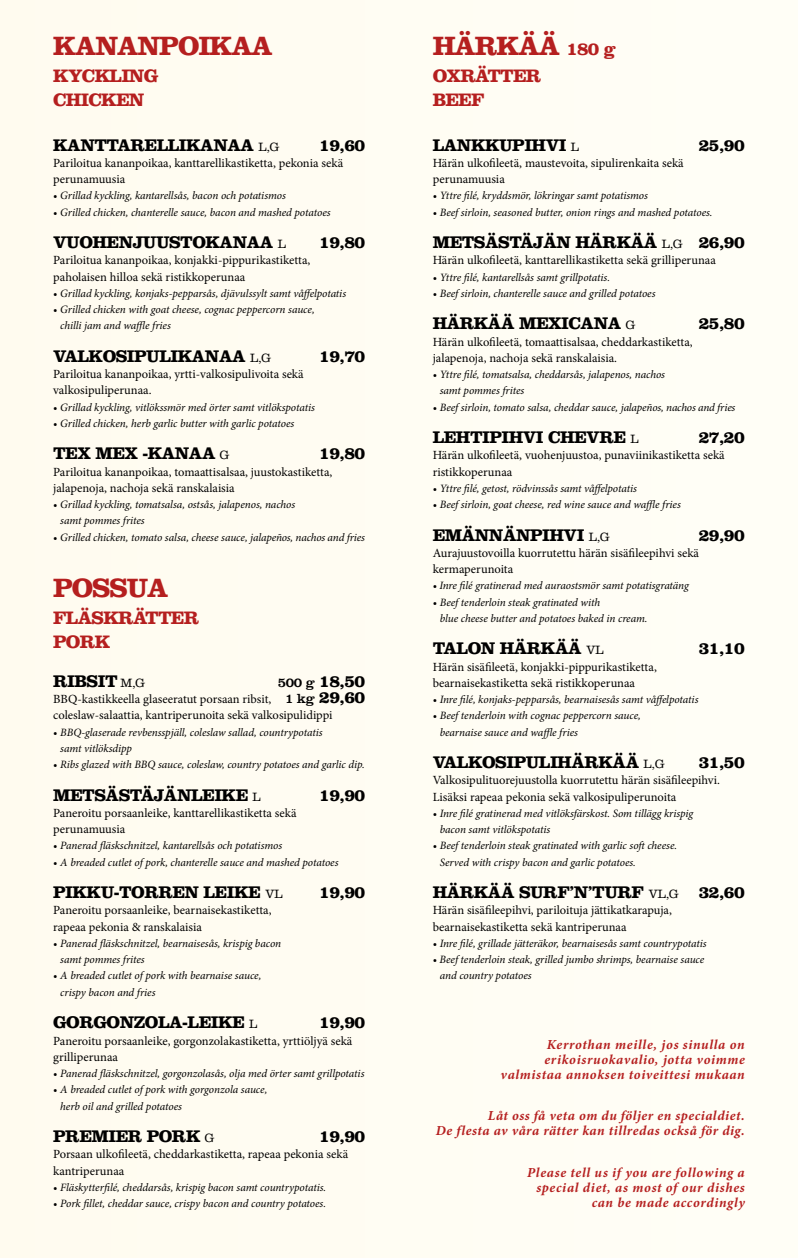
<style>
.page{position:relative;width:798px;height:1258px;background:#fff}
.page>*{position:absolute;margin:0;border:0;box-sizing:border-box;transform-origin:0 0}
.t1{font:700 27.5px "Clarendon LT Std";letter-spacing:-.04em;color:#b51f1f}
.t2{font:700 18.75px/23.8px "Clarendon LT Std";letter-spacing:-.04em;color:#b51f1f}
.t3{font:700 17.5px "Clarendon LT Std";letter-spacing:-.03em;color:#000}
.t4{font:italic 700 13.75px/15px "Minion Pro";letter-spacing:.045em;color:#b51f1f;text-align:right}
.t5{font:12.5px/16.2px "Minion Pro";color:#000}
.t6{font:italic 11.25px/16.2px "Minion Pro";letter-spacing:-.005em;color:#000}
.s1{font-weight:300;font-size:12.5px}
.s2{font-weight:400;font-size:13.75px}
.s3{font-family:"Clarendon LT Std";font-size:13.75px}
.s4{font-family:"Clarendon LT Std";font-weight:700;font-size:17.5px}
.s5{font-size:18.75px}
</style>
<div class="page">
<div style="left:0;top:0;width:797px;height:1258px;background:#fffdf3"></div>
<h1 class="t1" style="left:53px;top:29px;width:221px">KANANPOIKAA</h1>
<h2 class="t2" style="left:53px;top:64px;width:107px">KYCKLING<br>CHICKEN</h2>
<h3 class="t3" style="left:53px;top:134px;width:228px">KANTTARELLIKANAA <span class="s1">L,G</span></h3>
<h3 class="t3" style="left:319px;top:134px;width:48px">19,60</h3>
<p class="t5" style="left:53px;top:155px;width:291px">Pariloitua kananpoikaa, kanttarellikastiketta, pekonia sekä perunamuusia</p>
<p class="t6" style="left:53px;top:188px;width:234px">• Grillad kyckling, kantarellsås, bacon och potatismos</p>
<p class="t6" style="left:53px;top:204px;width:279px">• Grilled chicken, chanterelle sauce, bacon and mashed potatoes</p>
<h3 class="t3" style="left:53px;top:232px;width:234px">VUOHENJUUSTOKANAA <span class="s1">L</span></h3>
<h3 class="t3" style="left:319px;top:232px;width:48px">19,80</h3>
<p class="t5" style="left:53px;top:252px;width:259px">Pariloitua kananpoikaa, konjakki-pippurikastiketta, paholaisen hilloa sekä ristikkoperunaa</p>
<p class="t6" style="left:53px;top:285px;width:294px">• Grillad kyckling, konjaks-pepparsås, djävulssylt samt våffelpotatis</p>
<p class="t6" style="left:60px;top:301px;width:256px;text-indent:-7px">• Grilled chicken with goat cheese, cognac peppercorn sauce, chilli jam and waffle fries</p>
<h3 class="t3" style="left:53px;top:345px;width:219px">VALKOSIPULIKANAA <span class="s1">L,G</span></h3>
<h3 class="t3" style="left:319px;top:345px;width:48px">19,70</h3>
<p class="t5" style="left:53px;top:366px;width:252px">Pariloitua kananpoikaa, yrtti-valkosipulivoita sekä valkosipuliperunaa.</p>
<p class="t6" style="left:53px;top:399px;width:263px">• Grillad kyckling, vitlökssmör med örter samt vitlökspotatis</p>
<p class="t6" style="left:53px;top:415px;width:242px">• Grilled chicken, herb garlic butter with garlic potatoes</p>
<h3 class="t3" style="left:53px;top:443px;width:178px">TEX MEX -KANAA <span class="s1">G</span></h3>
<h3 class="t3" style="left:319px;top:443px;width:48px">19,80</h3>
<p class="t5" style="left:53px;top:464px;width:280px">Pariloitua kananpoikaa, tomaattisalsaa, juustokastiketta, jalapenoja, nachoja sekä ranskalaisia</p>
<p class="t6" style="left:60px;top:496px;width:236px;text-indent:-7px">• Grillad kyckling, tomatsalsa, ostsås, jalapenos, nachos samt pommes frites</p>
<p class="t6" style="left:53px;top:529px;width:313px">• Grilled chicken, tomato salsa, cheese sauce, jalapeños, nachos and fries</p>
<h1 class="t1" style="left:53px;top:571px;width:117px">POSSUA</h1>
<h2 class="t2" style="left:53px;top:606px;width:147px">FLÄSKRÄTTER<br>PORK</h2>
<h3 class="t3" style="left:53px;top:670px;width:93px">RIBSIT <span class="s1">M,G</span></h3>
<h3 class="t3" style="left:278px;top:670px;width:89px"><span class="s2">500 g</span> 18,50</h3>
<p class="t5" style="left:53px;top:691px;width:313px">BBQ-kastikkeella glaseeratut porsaan ribsit, <span class="s3">1 kg</span> <span class="s4">29,60 </span>coleslaw-salaattia, kantriperunoita sekä valkosipulidippi</p>
<p class="t6" style="left:60px;top:724px;width:264px;text-indent:-7px">• BBQ-glaserade revbensspjäll, coleslaw sallad, countrypotatis samt vitlöksdipp</p>
<p class="t6" style="left:53px;top:756px;width:313px">• Ribs glazed with BBQ sauce, coleslaw, country potatoes and garlic dip.</p>
<h3 class="t3" style="left:53px;top:784px;width:209px">METSÄSTÄJÄNLEIKE <span class="s1">L</span></h3>
<h3 class="t3" style="left:319px;top:784px;width:48px">19,90</h3>
<p class="t5" style="left:53px;top:805px;width:245px">Paneroitu porsaanleike, kanttarellikastiketta sekä perunamuusia</p>
<p class="t6" style="left:53px;top:838px;width:230px">• Panerad fläskschnitzel, kantarellsås och potatismos</p>
<p class="t6" style="left:53px;top:854px;width:287px">• A breaded cutlet of pork, chanterelle sauce and mashed potatoes</p>
<h3 class="t3" style="left:53px;top:882px;width:231px">PIKKU-TORREN LEIKE <span class="s1">VL</span></h3>
<h3 class="t3" style="left:319px;top:882px;width:48px">19,90</h3>
<p class="t5" style="left:53px;top:902px;width:220px">Paneroitu porsaanleike, bearnaisekastiketta, rapeaa pekonia &amp; ranskalaisia</p>
<p class="t6" style="left:60px;top:935px;width:222px;text-indent:-7px">• Panerad fläskschnitzel, bearnaisesås, krispig bacon samt pommes frites</p>
<p class="t6" style="left:60px;top:968px;width:202px;text-indent:-7px">• A breaded cutlet of pork with bearnaise sauce, crispy bacon and fries</p>
<h3 class="t3" style="left:53px;top:1012px;width:206px">GORGONZOLA-LEIKE <span class="s1">L</span></h3>
<h3 class="t3" style="left:319px;top:1012px;width:48px">19,90</h3>
<p class="t5" style="left:53px;top:1032px;width:300px">Paneroitu porsaanleike, gorgonzolakastiketta, yrttiöljyä sekä grilliperunaa</p>
<p class="t6" style="left:53px;top:1065px;width:313px">• Panerad fläskschnitzel, gorgonzolasås, olja med örter samt grillpotatis</p>
<p class="t6" style="left:60px;top:1081px;width:208px;text-indent:-7px">• A breaded cutlet of pork with gorgonzola sauce, herb oil and grilled potatoes</p>
<h3 class="t3" style="left:53px;top:1125px;width:163px">PREMIER PORK <span class="s1">G</span></h3>
<h3 class="t3" style="left:319px;top:1125px;width:48px">19,90</h3>
<p class="t5" style="left:53px;top:1146px;width:296px">Porsaan ulkofileetä, cheddarkastiketta, rapeaa pekonia sekä kantriperunaa</p>
<p class="t6" style="left:53px;top:1179px;width:274px">• Fläskytterfilé, cheddarsås, krispig bacon samt countrypotatis.</p>
<p class="t6" style="left:53px;top:1195px;width:274px">• Pork fillet, cheddar sauce, crispy bacon and country potatoes.</p>
<h1 class="t1" style="left:432px;top:29px;width:185px">HÄRKÄÄ <span class="s5">180 g</span></h1>
<h2 class="t2" style="left:432px;top:64px;width:110px">OXRÄTTER<br>BEEF</h2>
<h3 class="t3" style="left:432px;top:134px;width:148px">LANKKUPIHVI <span class="s1">L</span></h3>
<h3 class="t3" style="left:698px;top:134px;width:48px">25,90</h3>
<p class="t5" style="left:432px;top:155px;width:252px">Härän ulkofileetä, maustevoita, sipulirenkaita sekä perunamuusia</p>
<p class="t6" style="left:432px;top:188px;width:217px">• Yttre filé, kryddsmör, lökringar samt potatismos</p>
<p class="t6" style="left:432px;top:204px;width:281px">• Beef sirloin, seasoned butter, onion rings and mashed potatoes.</p>
<h3 class="t3" style="left:432px;top:232px;width:313px">METSÄSTÄJÄN HÄRKÄÄ <span class="s1">L,G</span> 26,90</h3>
<p class="t5" style="left:432px;top:252px;width:284px">Härän ulkofileetä, kanttarellikastiketta sekä grilliperunaa</p>
<p class="t6" style="left:432px;top:269px;width:179px">• Yttre filé, kantarellsås samt grillpotatis.</p>
<p class="t6" style="left:432px;top:285px;width:224px">• Beef sirloin, chanterelle sauce and grilled potatoes</p>
<h3 class="t3" style="left:432px;top:313px;width:204px">HÄRKÄÄ MEXICANA <span class="s1">G</span></h3>
<h3 class="t3" style="left:698px;top:313px;width:48px">25,80</h3>
<p class="t5" style="left:432px;top:334px;width:261px">Härän ulkofileetä, tomaattisalsaa, cheddarkastiketta, jalapenoja, nachoja sekä ranskalaisia.</p>
<p class="t6" style="left:439px;top:366px;width:227px;text-indent:-7px">• Yttre filé, tomatsalsa, cheddarsås, jalapenos, nachos samt pommes frites</p>
<p class="t6" style="left:432px;top:399px;width:304px">• Beef sirloin, tomato salsa, cheddar sauce, jalapeños, nachos and fries</p>
<h3 class="t3" style="left:432px;top:427px;width:207px">LEHTIPIHVI CHEVRE <span class="s1">L</span></h3>
<h3 class="t3" style="left:698px;top:427px;width:48px">27,20</h3>
<p class="t5" style="left:432px;top:447px;width:293px">Härän ulkofileetä, vuohenjuustoa, punaviinikastiketta sekä ristikkoperunaa</p>
<p class="t6" style="left:432px;top:480px;width:206px">• Yttre filé, getost, rödvinssås samt våffelpotatis</p>
<p class="t6" style="left:432px;top:496px;width:249px">• Beef sirloin, goat cheese, red wine sauce and waffle fries</p>
<h3 class="t3" style="left:432px;top:524px;width:179px">EMÄNNÄNPIHVI <span class="s1">L,G</span></h3>
<h3 class="t3" style="left:698px;top:524px;width:48px">29,90</h3>
<p class="t5" style="left:432px;top:545px;width:268px">Aurajuustovoilla kuorrutettu härän sisäfileepihvi sekä kermaperunoita</p>
<p class="t6" style="left:432px;top:578px;width:257px">• Inre filé gratinerad med auraostsmör samt potatisgratäng</p>
<p class="t6" style="left:439px;top:594px;width:209px;text-indent:-7px">• Beef tenderloin steak gratinated with<br>blue cheese butter and potatoes baked in cream.</p>
<h3 class="t3" style="left:432px;top:638px;width:172px">TALON HÄRKÄÄ <span class="s1">VL</span></h3>
<h3 class="t3" style="left:698px;top:638px;width:48px">31,10</h3>
<p class="t5" style="left:432px;top:659px;width:225px">Härän sisäfileetä, konjakki-pippurikastiketta, bearnaisekastiketta sekä ristikkoperunaa</p>
<p class="t6" style="left:432px;top:691px;width:267px">• Inre filé, konjaks-pepparsås, bearnaisesås samt våffelpotatis</p>
<p class="t6" style="left:439px;top:708px;width:202px;text-indent:-7px">• Beef tenderloin with cognac peppercorn sauce, bearnaise sauce and waffle fries</p>
<h3 class="t3" style="left:432px;top:752px;width:233px">VALKOSIPULIHÄRKÄÄ <span class="s1">L,G</span></h3>
<h3 class="t3" style="left:698px;top:752px;width:48px">31,50</h3>
<p class="t5" style="left:432px;top:772px;width:288px">Valkosipulituorejuustolla kuorrutettu härän sisäfileepihvi.<br>Lisäksi rapeaa pekonia sekä valkosipuliperunoita</p>
<p class="t6" style="left:439px;top:805px;width:255px;text-indent:-7px">• Inre filé gratinerad med vitlöksfärskost. Som tillägg krispig bacon samt vitlökspotatis</p>
<p class="t6" style="left:439px;top:838px;width:239px;text-indent:-7px">• Beef tenderloin steak gratinated with garlic soft cheese.<br>Served with crispy bacon and garlic potatoes.</p>
<h3 class="t3" style="left:432px;top:882px;width:313px">HÄRKÄÄ SURF’N’TURF <span class="s1">VL,G</span> 32,60</h3>
<p class="t5" style="left:432px;top:902px;width:241px">Härän sisäfileepihvi, pariloituja jättikatkarapuja, bearnaisekastiketta sekä kantriperunaa</p>
<p class="t6" style="left:432px;top:935px;width:275px">• Inre filé, grillade jätteräkor, bearnaisesås samt countrypotatis</p>
<p class="t6" style="left:439px;top:951px;width:266px;text-indent:-7px">• Beef tenderloin steak, grilled jumbo shrimps, bearnaise sauce and country potatoes</p>
<p class="t4" style="left:500px;top:1037px;width:245px">Kerrothan meille, jos sinulla on erikoisruokavalio, jotta voimme valmistaa annoksen toiveittesi mukaan</p>
<p class="t4" style="left:435px;top:1108px;width:310px">Låt oss få veta om du följer en specialdiet.<br>De flesta av våra rätter kan tillredas också för dig.</p>
<p class="t4" style="left:527px;top:1164px;width:219px">Please tell us if you are following a special diet, as most of our dishes can be made accordingly</p>
</div>
